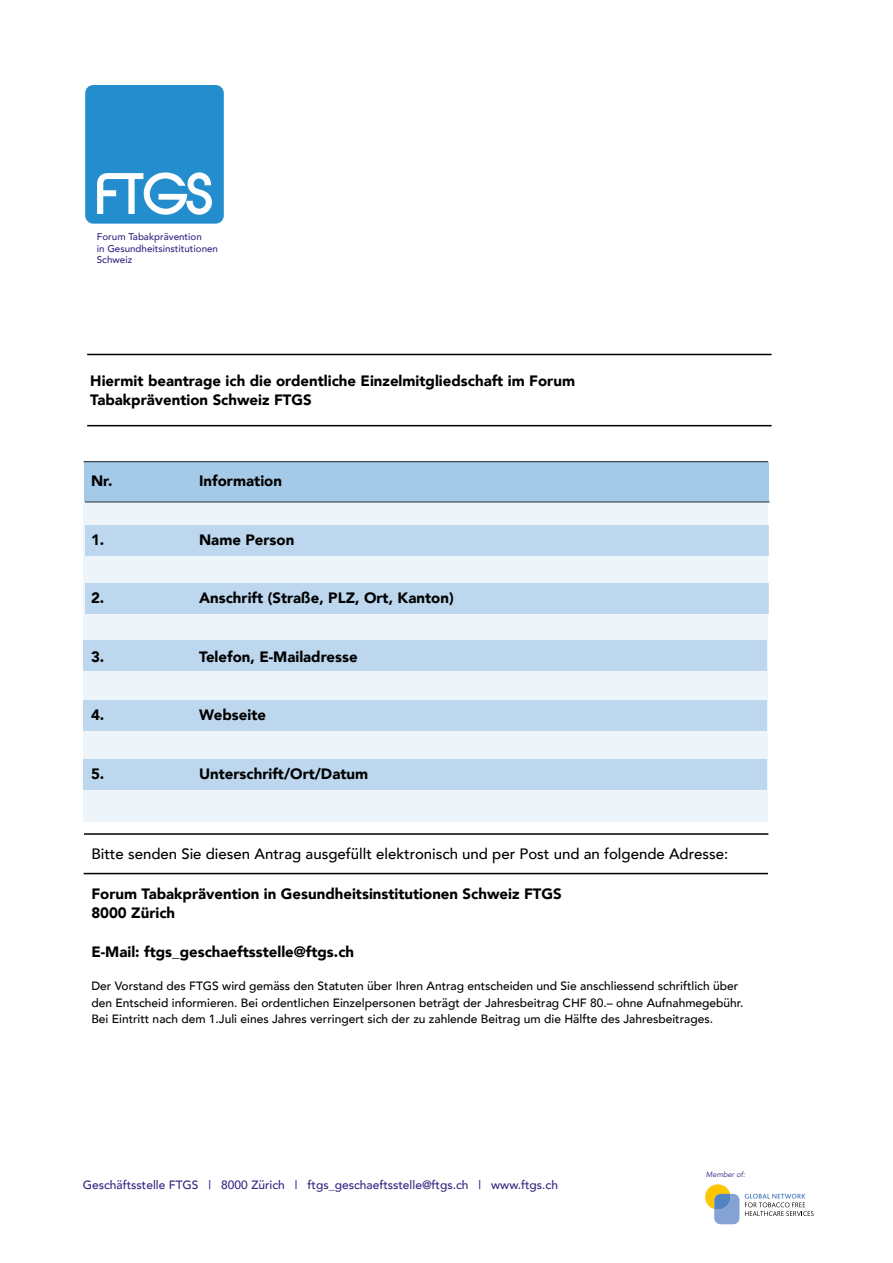
<style>
.page{position:relative;width:893px;height:1263px;background:#fff}
.page>*{position:absolute;margin:0;border:0;box-sizing:border-box;transform-origin:0 0}
.t1{font:900 15px/19.5px "Avenir";color:#000}
.t2{font:500 15px "Avenir";color:#000}
.t3{font:500 12px/16.5px "Avenir";color:#000}
.t4{font:500 12px "Avenir";color:#312783}
.t5{font:500 9.75px/11.2px "Avenir";color:#312783}
.t6{font:italic 7.5px "Avenir";color:#312783}
</style>
<div class="page">
<svg style="left:85px;top:85px;width:139px;height:139px"></svg>
<svg style="left:745px;top:1194px;width:69px;height:22px"></svg>
<svg style="left:705px;top:1184px;width:34px;height:40px"></svg>
<hr style="left:87px;top:425px;width:685px;height:1px;background:#000">
<hr style="left:87px;top:354px;width:685px;height:1px;background:#000">
<hr style="left:85px;top:501px;width:684px;height:1px;background:#000">
<hr style="left:84px;top:461px;width:684px;height:1px;background:#000">
<div style="left:84px;top:502px;width:684px;height:319px;background:#edf4fa"></div>
<div style="left:85px;top:525px;width:683px;height:31px;background:#bcd7ee"></div>
<div style="left:85px;top:583px;width:683px;height:30px;background:#bcd7ee"></div>
<div style="left:84px;top:641px;width:683px;height:30px;background:#bcd7ee"></div>
<div style="left:84px;top:462px;width:684px;height:39px;background:#a4cae8"></div>
<div style="left:84px;top:701px;width:683px;height:30px;background:#bcd7ee"></div>
<hr style="left:84px;top:873px;width:684px;height:1px;background:#000">
<hr style="left:84px;top:833px;width:684px;height:2px;background:#000">
<div style="left:84px;top:760px;width:683px;height:30px;background:#bcd7ee"></div>
<p class="t5" style="left:97px;top:231px;width:123px">Forum Tabakprävention<br>in Gesundheitsinstitutionen<br>Schweiz</p>
<p class="t1" style="left:90px;top:370px;width:486px">Hiermit beantrage ich die ordentliche Einzelmitgliedschaft im Forum<br>Tabakprävention Schweiz FTGS</p>
<p class="t1" style="left:91px;top:471px;width:23px">Nr.</p>
<p class="t1" style="left:199px;top:471px;width:84px">Information</p>
<p class="t1" style="left:91px;top:529px;width:15px">1.</p>
<p class="t1" style="left:199px;top:529px;width:97px">Name Person</p>
<p class="t1" style="left:91px;top:588px;width:15px">2.</p>
<p class="t1" style="left:199px;top:588px;width:256px">Anschrift (Straße, PLZ, Ort, Kanton)</p>
<p class="t1" style="left:91px;top:646px;width:15px">3.</p>
<p class="t1" style="left:199px;top:646px;width:160px">Telefon, E-Mailadresse</p>
<p class="t1" style="left:91px;top:705px;width:15px">4.</p>
<p class="t1" style="left:199px;top:705px;width:68px">Webseite</p>
<p class="t1" style="left:91px;top:763px;width:15px">5.</p>
<p class="t1" style="left:199px;top:763px;width:171px">Unterschrift/Ort/Datum</p>
<p class="t2" style="left:91px;top:841px;width:638px">Bitte senden Sie diesen Antrag ausgefüllt elektronisch und per Post und an folgende Adresse:</p>
<p class="t1" style="left:91px;top:883px;width:472px">Forum Tabakprävention in Gesundheitsinstitutionen Schweiz FTGS<br>8000 Zürich</p>
<p class="t1" style="left:91px;top:942px;width:264px">E-Mail: ftgs_geschaeftsstelle@ftgs.ch</p>
<p class="t3" style="left:91px;top:977px;width:654px">Der Vorstand des FTGS wird gemäss den Statuten über Ihren Antrag entscheiden und Sie anschliessend schriftlich über den Entscheid informieren. Bei ordentlichen Einzelpersonen beträgt der Jahresbeitrag CHF 80.– ohne Aufnahmegebühr.<br>Bei Eintritt nach dem 1.Juli eines Jahres verringert sich der zu zahlende Beitrag um die Hälfte des Jahresbeitrages.</p>
<p class="t4" style="left:83px;top:1174px;width:477px">Geschäftsstelle FTGS | 8000 Zürich | ftgs_geschaeftsstelle@ftgs.ch | www.ftgs.ch</p>
<p class="t6" style="left:706px;top:1170px;width:41px">Member of:</p>
</div>
